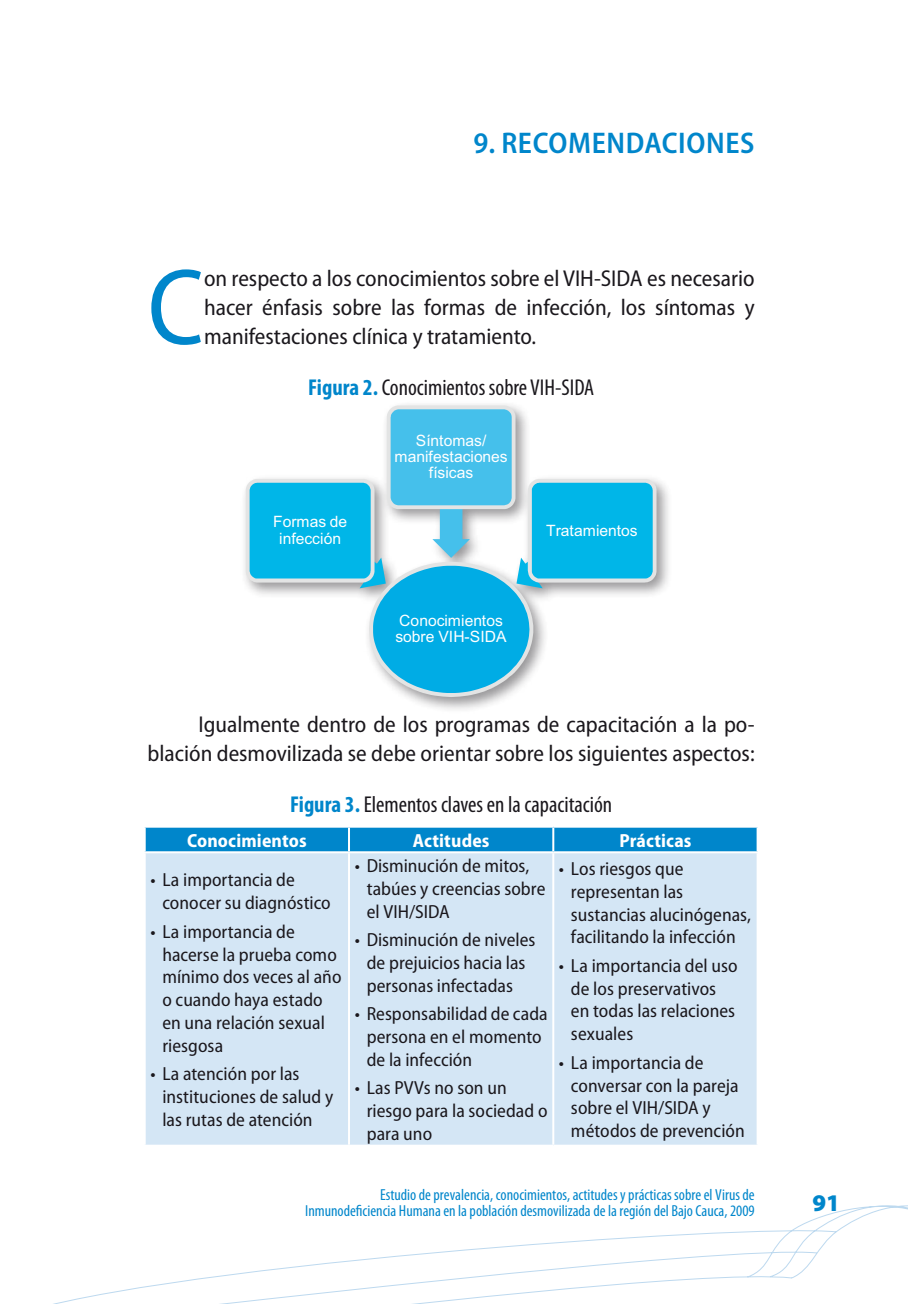
<style>
.page{position:relative;width:908px;height:1304px;background:#fff}
.page>*{position:absolute;margin:0;border:0;box-sizing:border-box;transform-origin:0 0}
.t1{font:semi-condensed 109px "Myriad Pro";color:#0086cb}
.t2{font:600 semi-condensed 30px "Myriad Pro";color:#0086cb}
.t3{font:900 24px "Myriad Pro";color:#0086cb}
.t4{font:semi-condensed 23px/29px "Myriad Pro";color:#1a171c;text-align:justify}
.t5{font:condensed 23px "Myriad Pro";color:#1a171c}
.t6{font:semi-condensed 19px/22.8px "Myriad Pro";color:#1a171c}
.t7{font:700 semi-condensed 19px "Myriad Pro";letter-spacing:.01em;color:#fff}
.t8{font:condensed 16px/16px "Myriad Pro";color:#0086cb;text-align:right}
.t9{font:15.6px/16.2px "Arial";color:#fff;text-align:center}
.s1{font-weight:700;color:#0086cb}
</style>
<div class="page">
<svg style="left:53px;top:1205px;width:854px;height:99px"></svg>
<div style="left:240px;top:400px;width:432px;height:313px;background:#1a171c;opacity:.45"></div>
<svg style="left:246px;top:405px;width:410px;height:292px"></svg>
<div style="left:146px;top:828px;width:610px;height:23px;background:#0086cb"></div>
<div style="left:146px;top:853px;width:610px;height:292px;background:#d4e6f5"></div>
<hr style="left:348px;top:828px;width:2px;height:23px;background:#fff">
<hr style="left:552px;top:828px;width:2px;height:23px;background:#fff">
<hr style="left:348px;top:853px;width:2px;height:292px;background:#fff">
<hr style="left:552px;top:853px;width:2px;height:292px;background:#fff">
<h2 class="t2" style="left:473px;top:126px;width:47px">9. RECOMEND</h2>
<h2 class="t2" style="left:644px;top:126px;width:34px">ACIONES</h2>
<h1 class="t1" style="left:147px;top:248px;width:58px">C</h1>
<p class="t4" style="left:204px;top:264px;width:552px">on respecto a los conocimientos sobre el VIH-SIDA es necesario hacer énfasis sobre las formas de infección, los síntomas y manifestaciones clínica y tratamiento.</p>
<p class="t5" style="left:308px;top:374px;width:287px"><span class="s1">Figura 2.</span> Conocimientos sobre VIH-SIDA</p>
<p class="t9" style="left:273px;top:514px;width:76px">Formas de infección</p>
<p class="t9" style="left:394px;top:433px;width:115px">Síntomas/ manifestaciones físicas</p>
<p class="t9" style="left:395px;top:613px;width:113px;text-align:left">Conocimientos sobre VIH-SIDA</p>
<p class="t9" style="left:546px;top:522px;width:93px">Tratamientos</p>
<p class="t4" style="left:147px;top:710px;width:608px;text-align:right">Igualmente dentro de los programas de capacitación a la po&shy;blación desmovilizada se debe orientar sobre los siguientes aspectos:</p>
<p class="t5" style="left:290px;top:790px;width:323px"><span class="s1">Figura 3.</span> Elementos claves en la capacitación</p>
<p class="t7" style="left:187px;top:830px;width:121px">Conocimientos</p>
<p class="t7" style="left:412px;top:830px;width:78px">Actitudes</p>
<p class="t7" style="left:619px;top:830px;width:74px">Prácticas</p>
<p class="t6" style="left:162px;top:869px;width:170px;text-indent:-12px">• La importancia de conocer su diagnóstico</p>
<p class="t6" style="left:162px;top:920px;width:180px;text-indent:-12px">• La importancia de hacerse la prueba como mínimo dos veces al año o cuando haya estado en una relación sexual riesgosa</p>
<p class="t6" style="left:162px;top:1063px;width:172px;text-indent:-12px">• La atención por las instituciones de salud y las rutas de atención</p>
<p class="t6" style="left:366px;top:855px;width:180px;text-indent:-12px">• Disminución de mitos, tabúes y creencias sobre el VIH/SIDA</p>
<p class="t6" style="left:354px;top:929px;width:182px;text-align:center">• Disminución de niveles de prejuicios hacia las personas infectadas</p>
<p class="t6" style="left:366px;top:1003px;width:182px;text-indent:-12px">• Responsabilidad de cada persona en el momento de la infección</p>
<p class="t6" style="left:366px;top:1077px;width:182px;text-indent:-12px">• Las PVVs no son un riesgo para la sociedad o para uno</p>
<p class="t6" style="left:570px;top:858px;width:181px;text-indent:-12px">• Los riesgos que representan las sustancias alucinógenas, facilitando la infección</p>
<p class="t6" style="left:570px;top:954px;width:168px;text-indent:-12px">• La importancia del uso de los preservativos en todas las relaciones sexuales</p>
<p class="t6" style="left:570px;top:1051px;width:175px;text-indent:-12px">• La importancia de conversar con la pareja sobre el VIH/SIDA y métodos de prevención</p>
<p class="t8" style="left:305px;top:1187px;width:451px">Estudio de prevalencia, conocimientos, actitudes y prácticas sobre el Virus de<br>Inmunodeficiencia Humana en la población desmovilizada de la región del Bajo Cauca, 2009</p>
<p class="t3" style="left:812px;top:1190px;width:29px">91</p>
</div>
